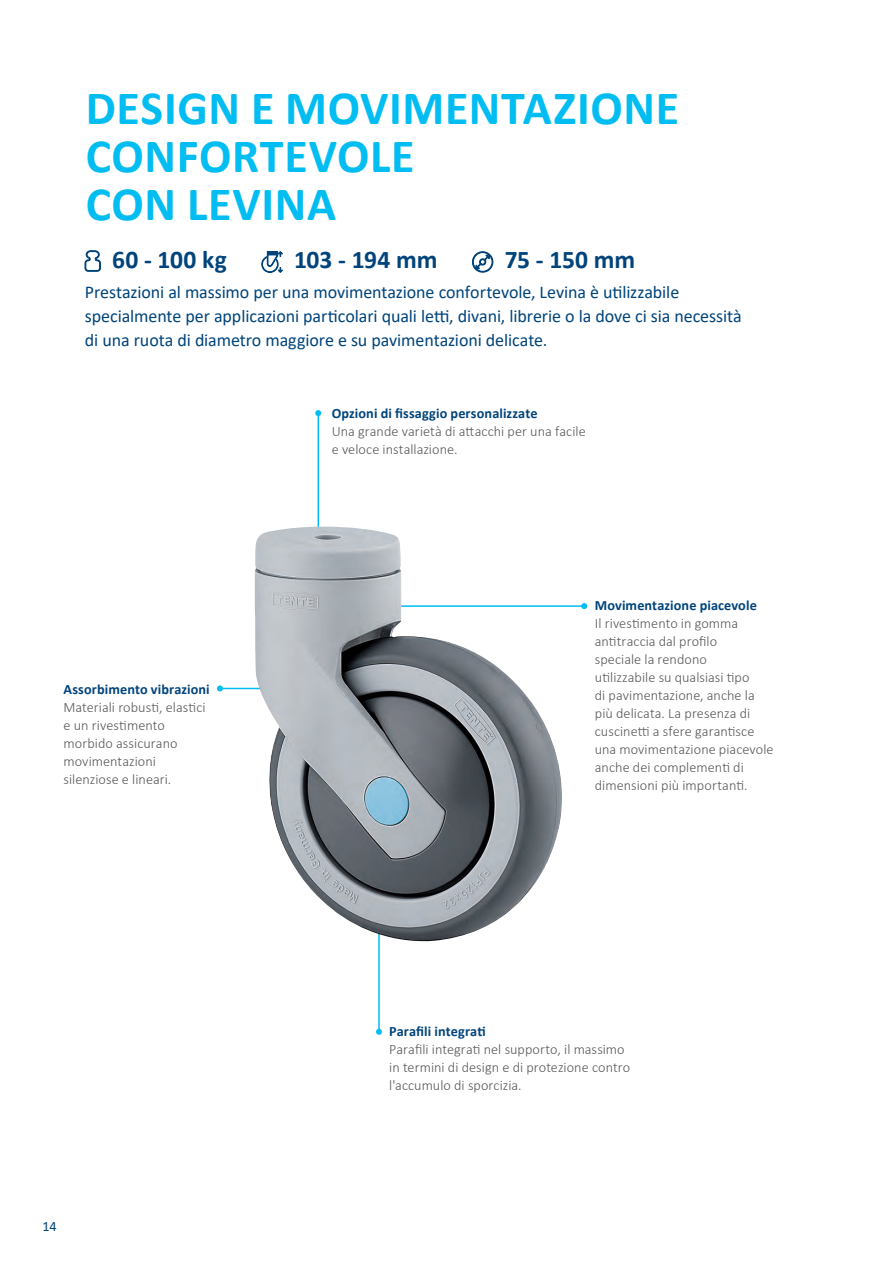
<style>
.page{position:relative;width:893px;height:1263px;background:#fff}
.page>*{position:absolute;margin:0;border:0;box-sizing:border-box;transform-origin:0 0}
.t1{font:700 48px/48px "Calibri";letter-spacing:.01em;color:#01bdf2}
.t2{font:700 25.5px "Calibri";letter-spacing:-.005em;color:#00447b}
.t3{font:18px/24px "Calibri";letter-spacing:-.005em;color:#00447b}
.t4{font:300 14.25px/18px "Calibri";color:#57585a}
.t5{font:700 14.25px "Calibri";letter-spacing:.005em;color:#00447b}
.t6{font:14.25px "Calibri";color:#00447b}
</style>
<div class="page">
<svg style="left:85px;top:250px;width:16px;height:22px"></svg>
<svg style="left:262px;top:251px;width:21px;height:22px"></svg>
<svg style="left:472px;top:251px;width:21px;height:22px"></svg>
<hr style="left:378px;top:605px;width:206px;height:2px;background:#01bdf2">
<svg style="left:581px;top:603px;width:6px;height:6px"></svg>
<hr style="left:318px;top:413px;width:1px;height:131px;background:#01bdf2">
<svg style="left:315px;top:410px;width:6px;height:6px"></svg>
<hr style="left:378px;top:802px;width:2px;height:230px;background:#01bdf2">
<svg style="left:376px;top:1029px;width:6px;height:6px"></svg>
<hr style="left:220px;top:688px;width:143px;height:1px;background:#01bdf2">
<svg style="left:217px;top:685px;width:6px;height:6px"></svg>
<img style="left:252px;top:527px;width:315px;height:416px">
<h1 class="t1" style="left:86px;top:84px;width:595px">DESIGN E MOVIMENTAZIONE<br>CONFORTEVOLE<br>CON LEVINA</h1>
<h2 class="t2" style="left:112px;top:242px;width:116px">60 - 100 kg</h2>
<h2 class="t2" style="left:294px;top:242px;width:145px">103 - 194 mm</h2>
<h2 class="t2" style="left:505px;top:242px;width:132px">75 - 150 mm</h2>
<p class="t3" style="left:85px;top:280px;width:658px">Prestazioni al massimo per una movimentazione confortevole, Levina è utilizzabile specialmente per applicazioni particolari quali letti, divani, librerie o la dove ci sia necessità di una ruota di diametro maggiore e su pavimentazioni delicate.</p>
<p class="t5" style="left:64px;top:679px;width:148px">Assorbimento vibrazioni</p>
<p class="t4" style="left:64px;top:698px;width:144px">Materiali robusti, elastici e un rivestimento morbido assicurano movimentazioni silenziose e lineari.</p>
<p class="t6" style="left:43px;top:1216px;width:16px">14</p>
<p class="t5" style="left:332px;top:403px;width:207px">Opzioni di fissaggio personalizzate</p>
<p class="t4" style="left:332px;top:422px;width:256px">Una grande varietà di attacchi per una facile e veloce installazione.</p>
<p class="t5" style="left:595px;top:595px;width:163px">Movimentazione piacevole</p>
<p class="t4" style="left:595px;top:614px;width:180px">Il rivestimento in gomma antitraccia dal profilo<br>speciale la rendono<br>utilizzabile su qualsiasi tipo<br>di pavimentazione, anche la più delicata. La presenza di cuscinetti a sfere garantisce una movimentazione piacevole anche dei complementi di dimensioni più importanti.</p>
<p class="t5" style="left:389px;top:1021px;width:98px">Parafili integrati</p>
<p class="t4" style="left:389px;top:1040px;width:242px">Parafili integrati nel supporto, il massimo in termini di design e di protezione contro l'accumulo di sporcizia.</p>
</div>
